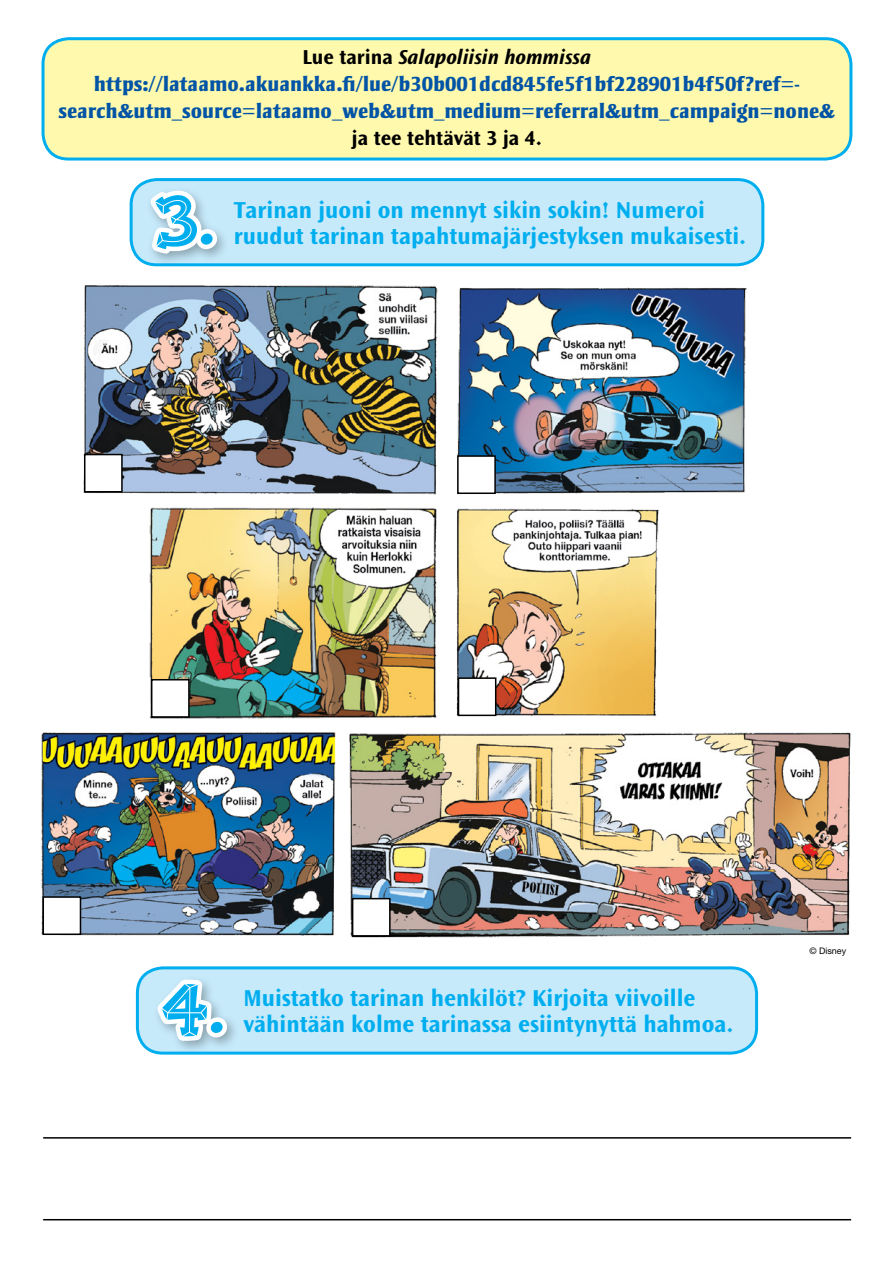
<style>
.page{position:relative;width:893px;height:1263px;background:#fff}
.page>*{position:absolute;margin:0;border:0;box-sizing:border-box;transform-origin:0 0}
.t1{font:700 75px "Fink";color:#00aeef}
.t2{font:700 24px/25.5px "Ocean Sans Std";color:#00aeef}
.t3{font:800 21px/27px "Strayhorn MT Std";color:#0054a6;text-align:center}
.t4{font:italic 700 21px "Ocean Sans Std";color:#000}
.t5{font:700 21px "Ocean Sans Std";color:#000}
.t6{font:9px "Helvetica Neue LT Std";color:#000}
.s1{font-style:normal}
</style>
<div class="page">
<div style="left:43px;top:39px;width:808px;height:120px;background:#fff9ae;border-radius:26px"></div>
<div style="left:42px;top:37px;width:810px;height:124px;border:3px solid #00aeef;border-radius:26px"></div>
<div style="left:131px;top:180px;width:632px;height:85px;background:#c7eafb;border-radius:26px"></div>
<div style="left:130px;top:178px;width:634px;height:88px;border:3px solid #00aeef;border-radius:26px"></div>
<div style="left:146px;top:186px;width:84px;height:81px;background:#c7eafb"></div>
<svg style="left:136px;top:179px;width:87px;height:88px"></svg>
<img style="left:456px;top:508px;width:203px;height:209px">
<img style="left:149px;top:507px;width:288px;height:212px">
<div style="left:151px;top:679px;width:39px;height:39px;background:#fff;border:2px solid #000"></div>
<div style="left:458px;top:677px;width:38px;height:39px;background:#fff;border:2px solid #000"></div>
<img style="left:41px;top:732px;width:295px;height:204px">
<img style="left:349px;top:732px;width:502px;height:206px">
<div style="left:43px;top:896px;width:38px;height:39px;background:#fff;border:2px solid #000"></div>
<div style="left:352px;top:898px;width:39px;height:38px;background:#fff;border:2px solid #000"></div>
<img style="left:83px;top:285px;width:355px;height:210px">
<img style="left:457px;top:287px;width:290px;height:208px">
<div style="left:84px;top:454px;width:39px;height:38px;background:#fff;border:2px solid #000"></div>
<div style="left:457px;top:455px;width:39px;height:39px;background:#fff;border:2px solid #000"></div>
<hr style="left:43px;top:1137px;width:808px;height:1px;background:#000">
<hr style="left:43px;top:1219px;width:808px;height:1px;background:#000">
<div style="left:137px;top:968px;width:620px;height:85px;background:#c7eafb;border-radius:26px"></div>
<div style="left:136px;top:966px;width:622px;height:88px;border:3px solid #00aeef;border-radius:26px"></div>
<div style="left:153px;top:975px;width:88px;height:79px;background:#000;opacity:.3"></div>
<svg style="left:144px;top:971px;width:89px;height:80px"></svg>
<p class="t4" style="left:302px;top:46px;width:290px"><span class="s1">Lue tarina</span> Salapoliisin hommissa</p>
<p class="t3" style="left:59px;top:71px;width:778px">https://lataamo.akuankka.fi/lue/b30b001dcd845fe5f1bf228901b4f50f?ref=- search&amp;utm_source=lataamo_web&amp;utm_medium=referral&amp;utm_campaign=none&amp;</p>
<p class="t5" style="left:352px;top:127px;width:192px">ja tee tehtävät 3 ja 4.</p>
<h1 class="t1" style="left:153px;top:173px;width:63px">3.</h1>
<p class="t2" style="left:234px;top:198px;width:514px">Tarinan juoni on mennyt sikin sokin! Numeroi ruudut tarinan tapahtumajärjestyksen mukaisesti.</p>
<h1 class="t1" style="left:160px;top:961px;width:66px">4.</h1>
<p class="t2" style="left:243px;top:986px;width:492px">Muistatko tarinan henkilöt? Kirjoita viivoille vähintään kolme tarinassa esiintynyttä hahmoa.</p>
<p class="t6" style="left:809px;top:945px;width:38px">© Disney</p>
</div>
